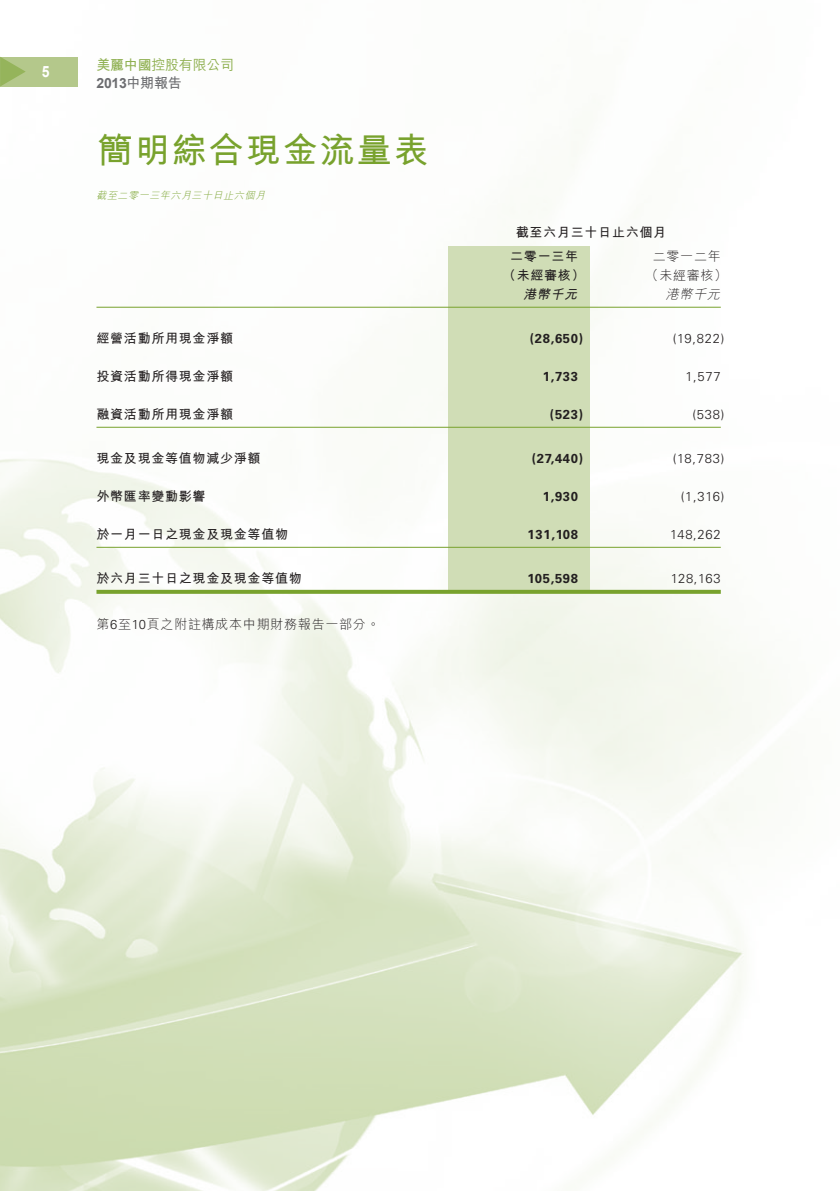
<style>
.page{position:relative;width:840px;height:1191px;background:#fff}
.page>*{position:absolute;margin:0;border:0;box-sizing:border-box;transform-origin:0 0}
.t1{font:700 35px "M Hei HK";letter-spacing:.055em;color:#78a22d}
.t2{font:500 14px/18px "M Hei HK";letter-spacing:-.02em;color:#8fb051}
.t3{font:700 13px/23.8px "M Hei HK";letter-spacing:.055em;color:#231f20}
.t4{font:300 13px "Univers LT Std";letter-spacing:.055em;color:#231f20}
.t5{font:700 13px "Univers LT Std";letter-spacing:.055em;color:#231f20}
.t6{font:300 13px "M Hei HK";letter-spacing:.055em;color:#231f20}
.t7{font:italic 700 13px "M Hei HK";color:#231f20}
.t8{font:italic 300 13px "M Hei HK";color:#231f20}
.t9{font:italic 300 10px "M Hei HK";color:#78a22d}
.s1{font-weight:700}
.s2{font-family:"Arial";font-weight:700;color:#6c6d70}
.s3{font-weight:700;color:#6c6d70}
.s4{font-family:"Univers LT Std"}
</style>
<div class="page">
<img style="left:0;top:56px;width:763px;height:1135px">
<div style="left:0;top:57px;width:77px;height:29px;background:#b4c88b"></div>
<svg style="left:0;top:57px;width:26px;height:29px"></svg>
<div style="left:448px;top:247px;width:142px;height:344px;background:#d0ddb6"></div>
<hr style="left:96px;top:307px;width:624px;height:1px;background:#78a22d">
<hr style="left:96px;top:427px;width:624px;height:1px;background:#78a22d">
<hr style="left:96px;top:547px;width:624px;height:1px;background:#78a22d">
<svg style="left:96px;top:590px;width:624px;height:4px;background:#7da535"></svg>
<p class="t2" style="left:96px;top:55px;width:139px"><span class="s1">美麗中國</span>控股有限公司<br><span class="s2">2013</span><span class="s3">中期報告</span></p>
<p class="t1" style="left:98px;top:125px;width:332px">簡明綜合現金流量表</p>
<p class="t9" style="left:96px;top:189px;width:173px">截至二零一三年六月三十日止六個月</p>
<p class="t3" style="left:510px;top:220px;width:157px;text-indent:6px">截至六月三十日止六個月二零一三年</p>
<p class="t6" style="left:652px;top:247px;width:69px">二零一二年</p>
<p class="t3" style="left:502px;top:262px;width:83px">（未經審核）</p>
<p class="t6" style="left:645px;top:266px;width:83px">（未經審核）</p>
<p class="t7" style="left:522px;top:285px;width:60px">港幣千元</p>
<p class="t8" style="left:665px;top:285px;width:60px">港幣千元</p>
<p class="t3" style="left:96px;top:325px;width:138px">經營活動所用現金淨額</p>
<p class="t5" style="left:529px;top:331px;width:55px">(28,650)</p>
<p class="t4" style="left:672px;top:331px;width:53px">(19,822)</p>
<p class="t3" style="left:96px;top:363px;width:138px">投資活動所得現金淨額</p>
<p class="t5" style="left:542px;top:369px;width:37px">1,733</p>
<p class="t4" style="left:685px;top:369px;width:37px">1,577</p>
<p class="t3" style="left:96px;top:401px;width:138px">融資活動所用現金淨額</p>
<p class="t5" style="left:549px;top:407px;width:35px">(523)</p>
<p class="t4" style="left:692px;top:407px;width:33px">(538)</p>
<p class="t3" style="left:96px;top:445px;width:165px">現金及現金等值物減少淨額</p>
<p class="t5" style="left:531px;top:451px;width:53px">(27,440)</p>
<p class="t4" style="left:672px;top:451px;width:53px">(18,783)</p>
<p class="t3" style="left:96px;top:483px;width:111px">外幣匯率變動影響</p>
<p class="t5" style="left:542px;top:489px;width:37px">1,930</p>
<p class="t4" style="left:680px;top:489px;width:45px">(1,316)</p>
<p class="t3" style="left:96px;top:521px;width:193px">於一月一日之現金及現金等值物</p>
<p class="t5" style="left:527px;top:527px;width:52px">131,108</p>
<p class="t4" style="left:669px;top:527px;width:52px">148,262</p>
<p class="t3" style="left:96px;top:565px;width:207px">於六月三十日之現金及現金等值物</p>
<p class="t5" style="left:527px;top:571px;width:52px">105,598</p>
<p class="t4" style="left:670px;top:571px;width:52px">128,163</p>
<p class="t6" style="left:96px;top:615px;width:284px">第<span class="s4">6</span>至<span class="s4">10</span>頁之附註構成本中期財務報告一部分。</p>
</div>
